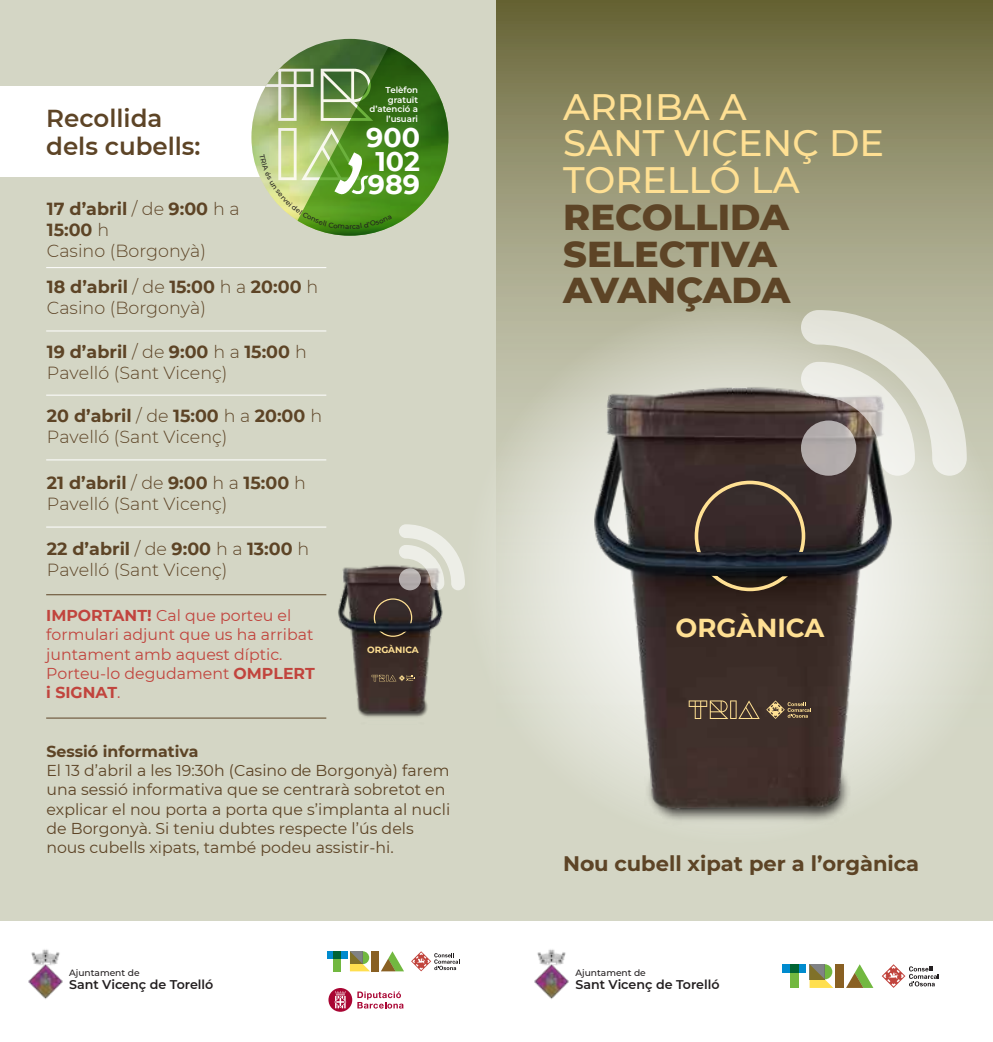
<style>
.page{position:relative;width:993px;height:1042px;background:#fff}
.page>*{position:absolute;margin:0;border:0;box-sizing:border-box;transform-origin:0 0}
.t1{font:500 36.75px/36.8px "Montserrat";color:#ffe093}
.t2{font:800 36.75px/36.8px "Montserrat";color:#5d4426}
.t3{font:700 26.95px/23.6px "Montserrat";color:#fff;text-align:justify}
.t4{font:700 25.9px "Montserrat";color:#ffe093}
.t5{font:600 24.5px/28px "Montserrat";color:#5d4426}
.t6{font:700 21px "Montserrat";color:#5d4426}
.t7{font:300 17.5px/21px "Montserrat";color:#5d4426}
.t8{font:15.75px/19.2px "Montserrat";color:#5d4426}
.t9{font:15.75px/19.2px "Montserrat";color:#c1443d}
.t10{font:700 15.75px "Montserrat";color:#5d4426}
.t11{font:600 12.6px "Montserrat";color:#231f20}
.t12{font:500 9.1px "Montserrat";color:#231f20}
.t13{font:700 9.1px "Montserrat";color:#ffe093}
.t14{font:600 8.58px/9.6px "Montserrat";color:#fff;text-align:right}
.s1{font-weight:700}
</style>
<div class="page">
<div style="left:0;top:0;width:992px;height:920px;background:#d4d6c5"></div>
<svg style="left:496px;top:0;width:496px;height:304px;background:#908e6b"></svg>
<svg style="left:496px;top:304px;width:496px;height:433px"></svg>
<div style="left:0;top:86px;width:383px;height:90px;background:#fff"></div>
<hr style="left:46px;top:594px;width:280px;height:1px;background:#5d4426">
<hr style="left:46px;top:718px;width:280px;height:1px;background:#5d4426">
<hr style="left:46px;top:267px;width:280px;height:1px;background:#fff">
<hr style="left:46px;top:331px;width:280px;height:1px;background:#fff">
<hr style="left:46px;top:395px;width:280px;height:1px;background:#fff">
<hr style="left:46px;top:459px;width:280px;height:1px;background:#fff">
<hr style="left:46px;top:527px;width:280px;height:1px;background:#fff">
<svg style="left:881px;top:964px;width:57px;height:24px"></svg>
<div style="left:782px;top:964px;width:24px;height:8px;background:#008bce"></div>
<svg style="left:790px;top:964px;width:8px;height:24px"></svg>
<div style="left:835px;top:964px;width:8px;height:24px;background:#896023"></div>
<svg style="left:809px;top:964px;width:24px;height:24px"></svg>
<svg style="left:809px;top:964px;width:15px;height:15px"></svg>
<svg style="left:846px;top:964px;width:27px;height:24px"></svg>
<img style="left:563px;top:362px;width:351px;height:458px">
<svg style="left:766px;top:700px;width:44px;height:19px"></svg>
<svg style="left:688px;top:700px;width:71px;height:19px"></svg>
<svg style="left:694px;top:310px;width:272px;height:281px"></svg>
<img style="left:338px;top:565px;width:105px;height:153px">
<svg style="left:373px;top:598px;width:39px;height:39px;background:#3d332e"></svg>
<svg style="left:371px;top:675px;width:44px;height:6px"></svg>
<svg style="left:399px;top:524px;width:66px;height:66px"></svg>
<img style="left:534px;top:949px;width:35px;height:50px">
<svg style="left:411px;top:951px;width:47px;height:20px"></svg>
<div style="left:327px;top:951px;width:20px;height:7px;background:#008bce"></div>
<svg style="left:333px;top:951px;width:7px;height:20px"></svg>
<div style="left:372px;top:951px;width:7px;height:20px;background:#896023"></div>
<svg style="left:350px;top:951px;width:20px;height:20px"></svg>
<svg style="left:350px;top:951px;width:12px;height:13px"></svg>
<svg style="left:381px;top:951px;width:23px;height:20px"></svg>
<img style="left:28px;top:949px;width:35px;height:50px">
<svg style="left:328px;top:988px;width:75px;height:24px"></svg>
<svg style="left:251px;top:39px;width:197px;height:197px"></svg>
<h3 class="t5" style="left:46px;top:103px;width:156px">Recollida dels cubells:</h3>
<p class="t7" style="left:47px;top:197px;width:194px"><span class="s1">17 d’abril</span> / de <span class="s1">9:00</span> h a<br><span class="s1">15:00</span> h<br>Casino (Borgonyà)</p>
<p class="t7" style="left:47px;top:276px;width:273px"><span class="s1">18 d’abril</span> / de <span class="s1">15:00</span> h a <span class="s1">20:00</span> h<br>Casino (Borgonyà)</p>
<p class="t7" style="left:47px;top:340px;width:261px"><span class="s1">19 d’abril</span> / de <span class="s1">9:00</span> h a <span class="s1">15:00</span> h<br>Pavelló (Sant Vicenç)</p>
<p class="t7" style="left:47px;top:405px;width:276px"><span class="s1">20 d’abril</span> / de <span class="s1">15:00</span> h a <span class="s1">20:00</span> h<br>Pavelló (Sant Vicenç)</p>
<p class="t7" style="left:47px;top:471px;width:260px"><span class="s1">21 d’abril</span> / de <span class="s1">9:00</span> h a <span class="s1">15:00</span> h<br>Pavelló (Sant Vicenç)</p>
<p class="t7" style="left:47px;top:537px;width:264px"><span class="s1">22 d’abril</span> / de <span class="s1">9:00</span> h a <span class="s1">13:00</span> h<br>Pavelló (Sant Vicenç)</p>
<p class="t9" style="left:46px;top:605px;width:270px"><span class="s1">IMPORTANT!</span> Cal que porteu el formulari adjunt que us ha arribat juntament amb aquest díptic.<br>Porteu-lo degudament <span class="s1">OMPLERT i SIGNAT</span>.</p>
<p class="t14" style="left:369px;top:85px;width:50px">Telèfon gratuït d’atenció a l’usuari</p>
<h2 class="t3" style="left:366px;top:124px;width:55px">900<br>102<br>989</h2>
<p class="t13" style="left:367px;top:643px;width:53px">ORGÀNICA</p>
<p class="t10" style="left:46px;top:740px;width:154px">Sessió informativa</p>
<p class="t8" style="left:46px;top:760px;width:405px">El 13 d’abril a les 19:30h (Casino de Borgonyà) farem una sessió informativa que se centrarà sobretot en explicar el nou porta a porta que s’implanta al nucli de Borgonyà. Si teniu dubtes respecte l’ús dels nous cubells xipats, també podeu assistir-hi.</p>
<p class="t12" style="left:69px;top:966px;width:72px">Ajuntament de</p>
<p class="t11" style="left:69px;top:976px;width:146px">Sant Vicenç de Torelló</p>
<h1 class="t1" style="left:563px;top:87px;width:322px">ARRIBA A<br>SANT VICENÇ DE<br>TORELLÓ LA</h1>
<h1 class="t2" style="left:563px;top:196px;width:229px">RECOLLIDA<br>SELECTIVA<br>AVANÇADA</h1>
<h3 class="t4" style="left:675px;top:609px;width:150px">ORGÀNICA</h3>
<p class="t6" style="left:563px;top:848px;width:357px">Nou cubell xipat per a l’orgànica</p>
<p class="t12" style="left:575px;top:966px;width:72px">Ajuntament de</p>
<p class="t11" style="left:575px;top:976px;width:146px">Sant Vicenç de Torelló</p>
</div>
